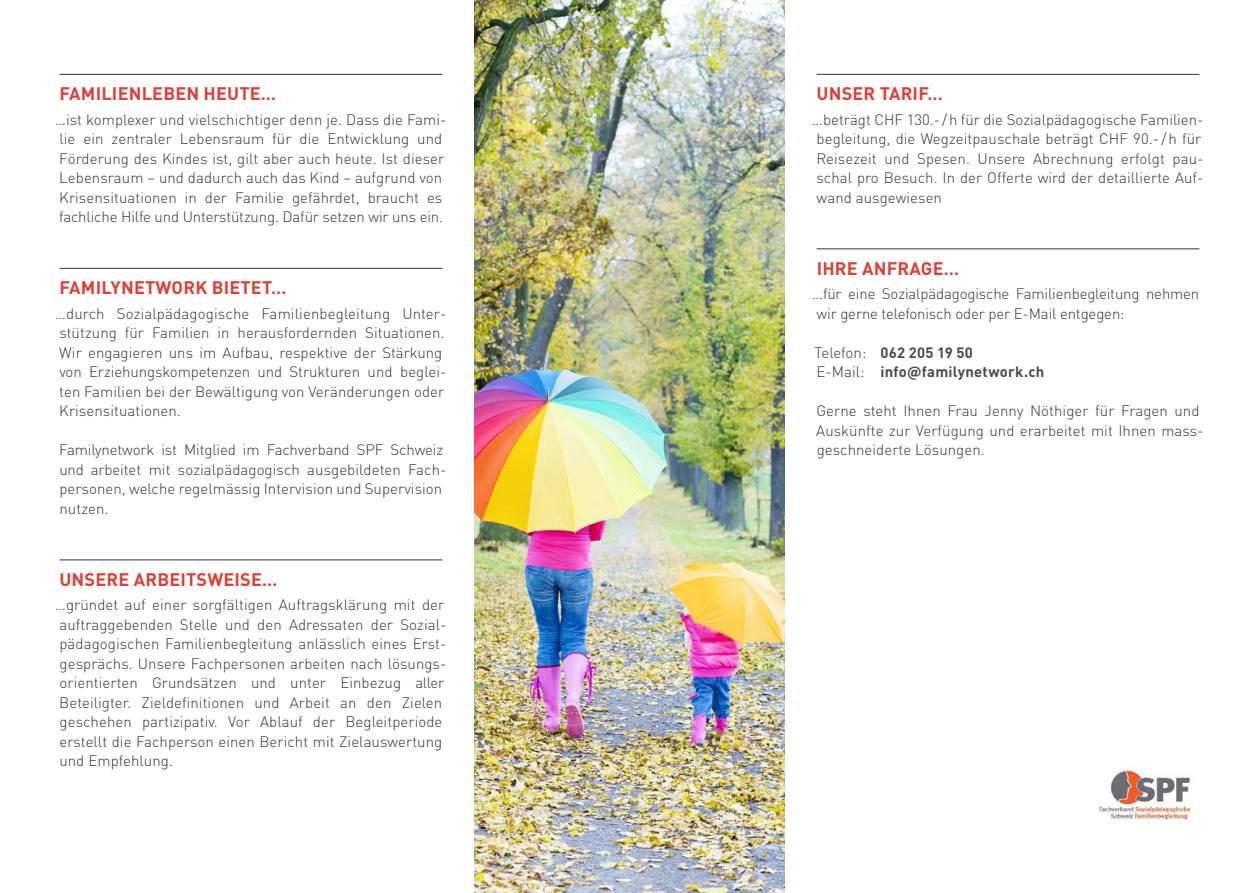
<style>
.page{position:relative;width:1259px;height:893px;background:#fff}
.page>*{position:absolute;margin:0;border:0;box-sizing:border-box;transform-origin:0 0}
.ü1_titel{font:700 18px "DINOT";letter-spacing:.01em;color:#d94238}
.lauf_txt{font:300 15px/19.5px "DIN";letter-spacing:.005em;color:#343433}
.lauf_txt-2{font:700 14.85px "DINOT";letter-spacing:.015em;color:#4b4b4a}
.s1{font-family:"DIN";font-weight:300;font-size:15px;color:#343433}
</style>
<div class="page">
<hr style="left:60px;top:74px;width:382px;height:1px;background:#343433">
<hr style="left:60px;top:268px;width:382px;height:1px;background:#343433">
<hr style="left:60px;top:560px;width:382px;height:1px;background:#343433">
<hr style="left:816px;top:74px;width:383px;height:1px;background:#343433">
<hr style="left:816px;top:249px;width:383px;height:1px;background:#343433">
<img style="left:1099px;top:767px;width:94px;height:54px">
<img style="left:474px;top:0;width:310px;height:893px">
<p class="ü1_titel" style="left:60px;top:80px;width:218px">FAMILIENLEBEN HEUTE…</p>
<p class="lauf_txt" style="left:55px;top:109px;width:393px">…ist komplexer und vielschichtiger denn je. Dass die Fami&shy;lie ein zentraler Lebensraum für die Entwicklung und Förderung des Kindes ist, gilt aber auch heute. Ist dieser Lebensraum – und dadurch auch das Kind – aufgrund von Krisensituationen in der Familie gefährdet, braucht es fachliche Hilfe und Unterstützung. Dafür setzen wir uns ein.</p>
<p class="ü1_titel" style="left:60px;top:274px;width:228px">FAMILYNETWORK BIETET…</p>
<p class="lauf_txt" style="left:55px;top:303px;width:393px">…durch Sozialpädagogische Familienbegleitung Unter&shy;stützung für Familien in herausfordernden Situationen.<br>Wir engagieren uns im Aufbau, respektive der Stärkung von Erziehungskompetenzen und Strukturen und beglei&shy;ten Familien bei der Bewältigung von Veränderungen oder Krisensituationen.</p>
<p class="lauf_txt" style="left:59px;top:440px;width:389px">Familynetwork ist Mitglied im Fachverband SPF Schweiz und arbeitet mit sozialpädagogisch ausgebildeten Fach&shy;personen, welche regelmässig Intervision und Supervision nutzen.</p>
<p class="ü1_titel" style="left:59px;top:565px;width:219px">UNSERE ARBEITSWEISE…</p>
<p class="lauf_txt" style="left:55px;top:595px;width:393px">…gründet auf einer sorgfältigen Auftragsklärung mit der auftraggebenden Stelle und den Adressaten der Sozial&shy;pädagogischen Familienbegleitung anlässlich eines Erst&shy;gesprächs. Unsere Fachpersonen arbeiten nach lösungs&shy;orientierten Grundsätzen und unter Einbezug aller Beteiligter. Zieldefinitionen und Arbeit an den Zielen geschehen partizipativ. Vor Ablauf der Begleitperiode erstellt die Fachperson einen Bericht mit Zielauswertung und Empfehlung.</p>
<p class="ü1_titel" style="left:816px;top:80px;width:128px">UNSER TARIF…</p>
<p class="lauf_txt" style="left:812px;top:109px;width:393px">…beträgt CHF 130.- /h für die Sozialpädagogische Familien&shy;begleitung, die Wegzeitpauschale beträgt CHF 90.- /h für Reisezeit und Spesen. Unsere Abrechnung erfolgt pau&shy;schal pro Besuch. In der Offerte wird der detaillierte Auf&shy;wand ausgewiesen</p>
<p class="ü1_titel" style="left:816px;top:254px;width:144px">IHRE ANFRAGE…</p>
<p class="lauf_txt" style="left:812px;top:284px;width:388px">…für eine Sozialpädagogische Familienbegleitung nehmen wir gerne telefonisch oder per E-Mail entgegen:</p>
<p class="lauf_txt-2" style="left:814px;top:341px;width:160px"><span class="s1">Telefon:</span> 062 205 19 50</p>
<p class="lauf_txt-2" style="left:816px;top:360px;width:229px"><span class="s1">E-Mail:</span> info@familynetwork.ch</p>
<p class="lauf_txt" style="left:816px;top:401px;width:389px">Gerne steht Ihnen Frau Jenny Nöthiger für Fragen und<br>Auskünfte zur Verfügung und erarbeitet mit Ihnen mass&shy;geschneiderte Lösungen.</p>
</div>
